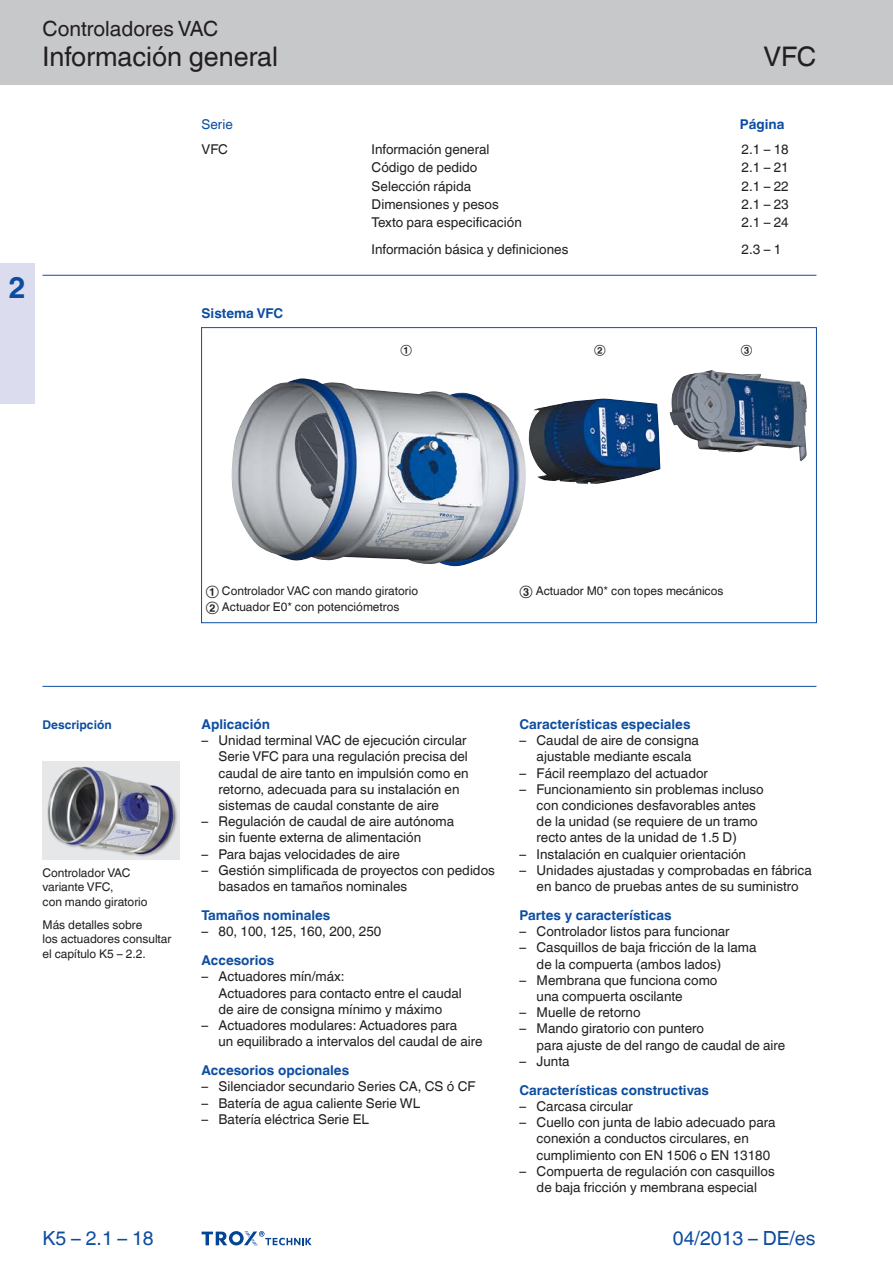
<style>
.page{position:relative;width:893px;height:1263px;background:#fff}
.page>*{position:absolute;margin:0;border:0;box-sizing:border-box;transform-origin:0 0}
.Register-Tab-Ziffern{font:700 30px "TROX Helvetica";color:#0d4da1}
.Navigation_2{font:27px "TROX Helvetica";color:#231f20}
.Navigation_3{font:27px "TROX Helvetica";color:#231f20}
.Navigation_1{font:21px "TROX Helvetica";color:#231f20}
.date{font:19.5px "TROX Helvetica";color:#0d4da1}
.pagina_li-re{font:19.5px "TROX Helvetica";color:#0d4da1}
.descr_txt_section_li{font:13.5px/16.2px "TROX Helvetica";color:#231f20}
.descr_txt_section_ti{font:700 13.5px "TROX Helvetica";color:#0d4da1}
.Standard_oben_links{font:13.5px "TROX Helvetica";color:#231f20}
.Definition{font:13.5px "TROX Helvetica";color:#231f20}
.Standard_oben_links-2{font:700 13.5px "TROX Helvetica";color:#0d4da1}
.Standard_oben_links-3{font:13.5px "TROX Helvetica";color:#0d4da1}
._30_graphic_index{font:12px "TROX Helvetica";color:#231f20}
.marg_copy_hints{font:12px/14.4px "TROX Helvetica";color:#231f20}
.marg_copy{font:12px/14.4px "TROX Helvetica";color:#231f20}
.marg_title_blue{font:700 12px "TROX Helvetica";color:#0d4da1}
.t1{font:10.5px "TROX Helvetica";color:#231f20}
</style>
<div class="page">
<div style="left:0;top:0;width:893px;height:85px;background:#c7c8ca"></div>
<div style="left:0;top:264px;width:34px;height:140px;background:#dbddef"></div>
<hr style="left:43px;top:275px;width:773px;height:1px;background:#0d4da1">
<hr style="left:43px;top:686px;width:773px;height:1px;background:#0d4da1">
<svg style="left:202px;top:1231px;width:110px;height:15px"></svg>
<img style="left:43px;top:761px;width:137px;height:99px">
<img style="left:232px;top:370px;width:575px;height:196px">
<hr style="left:201px;top:327px;width:1px;height:296px;background:#0d4da1">
<hr style="left:816px;top:327px;width:1px;height:296px;background:#0d4da1">
<hr style="left:201px;top:327px;width:615px;height:1px;background:#0d4da1">
<hr style="left:201px;top:622px;width:615px;height:1px;background:#0d4da1">
<p class="Register-Tab-Ziffern" style="left:8px;top:270px;width:19px">2</p>
<p class="Navigation_1" style="left:43px;top:17px;width:177px">Controladores VAC</p>
<p class="Navigation_2" style="left:43px;top:41px;width:237px">Información general</p>
<p class="Navigation_3" style="left:763px;top:41px;width:54px">VFC</p>
<p class="Standard_oben_links-2" style="left:740px;top:116px;width:46px">Página</p>
<p class="Standard_oben_links-3" style="left:202px;top:116px;width:33px">Serie</p>
<p class="Standard_oben_links" style="left:202px;top:142px;width:28px">VFC</p>
<p class="Standard_oben_links" style="left:372px;top:142px;width:119px">Información general</p>
<p class="Standard_oben_links" style="left:742px;top:142px;width:49px">2.1 – 18</p>
<p class="Standard_oben_links" style="left:372px;top:160px;width:107px">Código de pedido</p>
<p class="Standard_oben_links" style="left:742px;top:160px;width:49px">2.1 – 21</p>
<p class="Standard_oben_links" style="left:372px;top:178px;width:101px">Selección rápida</p>
<p class="Standard_oben_links" style="left:742px;top:178px;width:49px">2.1 – 22</p>
<p class="Standard_oben_links" style="left:372px;top:196px;width:129px">Dimensiones y pesos</p>
<p class="Standard_oben_links" style="left:742px;top:196px;width:49px">2.1 – 23</p>
<p class="Standard_oben_links" style="left:372px;top:215px;width:152px">Texto para especificación</p>
<p class="Standard_oben_links" style="left:742px;top:215px;width:49px">2.1 – 24</p>
<p class="Standard_oben_links-2" style="left:202px;top:305px;width:83px">Sistema VFC</p>
<p class="Definition" style="left:372px;top:241px;width:198px">Información básica y definiciones</p>
<p class="Definition" style="left:742px;top:241px;width:41px">2.3 – 1</p>
<p class="t1" style="left:401px;top:343px;width:13px">①</p>
<p class="t1" style="left:594px;top:343px;width:13px">②</p>
<p class="t1" style="left:741px;top:343px;width:13px">③</p>
<p class="_30_graphic_index" style="left:206px;top:584px;width:214px">① Controlador VAC con mando giratorio</p>
<p class="_30_graphic_index" style="left:206px;top:600px;width:195px">② Actuador E0* con potenciómetros</p>
<p class="_30_graphic_index" style="left:520px;top:584px;width:205px">③ Actuador M0* con topes mecánicos</p>
<p class="marg_title_blue" style="left:43px;top:718px;width:71px">Descripción</p>
<p class="marg_copy" style="left:43px;top:865px;width:90px">Controlador VAC variante VFC,</p>
<p class="marg_copy" style="left:43px;top:894px;width:107px">con mando giratorio</p>
<p class="marg_copy_hints" style="left:43px;top:918px;width:101px">Más detalles sobre</p>
<p class="marg_copy_hints" style="left:43px;top:932px;width:130px">los actuadores consultar el capítulo K5 – 2.2.</p>
<p class="pagina_li-re" style="left:43px;top:1227px;width:113px">K5 – 2.1 – 18</p>
<p class="descr_txt_section_ti" style="left:202px;top:716px;width:70px">Aplicación</p>
<p class="descr_txt_section_li" style="left:219px;top:732px;width:252px;text-indent:-17px">– Unidad terminal VAC de ejecución circular Serie VFC para una regulación precisa del caudal de aire tanto en impulsión como en retorno, adecuada para su instalación en sistemas de caudal constante de aire</p>
<p class="descr_txt_section_li" style="left:202px;top:813px;width:254px">– Regulación de caudal de aire autónoma</p>
<p class="descr_txt_section_li" style="left:219px;top:830px;width:204px">sin fuente externa de alimentación</p>
<p class="descr_txt_section_li" style="left:202px;top:846px;width:200px">– Para bajas velocidades de aire</p>
<p class="descr_txt_section_li" style="left:219px;top:862px;width:278px;text-indent:-17px">– Gestión simplificada de proyectos con pedidos basados en tamaños nominales</p>
<p class="descr_txt_section_ti" style="left:202px;top:907px;width:130px">Tamaños nominales</p>
<p class="descr_txt_section_li" style="left:202px;top:923px;width:181px">– 80, 100, 125, 160, 200, 250</p>
<p class="descr_txt_section_ti" style="left:202px;top:952px;width:74px">Accesorios</p>
<p class="descr_txt_section_li" style="left:202px;top:968px;width:145px">– Actuadores mín/máx:</p>
<p class="descr_txt_section_li" style="left:219px;top:985px;width:245px">Actuadores para contacto entre el caudal</p>
<p class="descr_txt_section_li" style="left:219px;top:1001px;width:225px">de aire de consigna mínimo y máximo</p>
<p class="descr_txt_section_li" style="left:202px;top:1017px;width:257px">– Actuadores modulares: Actuadores para</p>
<p class="descr_txt_section_li" style="left:219px;top:1033px;width:265px">un equilibrado a intervalos del caudal de aire</p>
<p class="descr_txt_section_ti" style="left:202px;top:1062px;width:149px">Accesorios opcionales</p>
<p class="descr_txt_section_li" style="left:202px;top:1078px;width:275px">– Silenciador secundario Series CA, CS ó CF</p>
<p class="descr_txt_section_li" style="left:202px;top:1095px;width:220px">– Batería de agua caliente Serie WL</p>
<p class="descr_txt_section_li" style="left:202px;top:1111px;width:169px">– Batería eléctrica Serie EL</p>
<p class="descr_txt_section_ti" style="left:520px;top:716px;width:172px">Características especiales</p>
<p class="descr_txt_section_li" style="left:520px;top:732px;width:181px">– Caudal de aire de consigna</p>
<p class="descr_txt_section_li" style="left:537px;top:749px;width:156px">ajustable mediante escala</p>
<p class="descr_txt_section_li" style="left:520px;top:765px;width:190px">– Fácil reemplazo del actuador</p>
<p class="descr_txt_section_li" style="left:520px;top:781px;width:246px">– Funcionamiento sin problemas incluso</p>
<p class="descr_txt_section_li" style="left:537px;top:797px;width:221px">con condiciones desfavorables antes</p>
<p class="descr_txt_section_li" style="left:537px;top:813px;width:223px">de la unidad (se requiere de un tramo</p>
<p class="descr_txt_section_li" style="left:537px;top:830px;width:202px">recto antes de la unidad de 1.5 D)</p>
<p class="descr_txt_section_li" style="left:520px;top:846px;width:228px">– Instalación en cualquier orientación</p>
<p class="descr_txt_section_li" style="left:520px;top:862px;width:294px;text-align:center">– Unidades ajustadas y comprobadas en fábrica en banco de pruebas antes de su suministro</p>
<p class="descr_txt_section_ti" style="left:520px;top:907px;width:154px">Partes y características</p>
<p class="descr_txt_section_li" style="left:520px;top:923px;width:211px">– Controlador listos para funcionar</p>
<p class="descr_txt_section_li" style="left:520px;top:940px;width:238px">– Casquillos de baja fricción de la lama</p>
<p class="descr_txt_section_li" style="left:537px;top:956px;width:186px">de la compuerta (ambos lados)</p>
<p class="descr_txt_section_li" style="left:520px;top:972px;width:199px">– Membrana que funciona como</p>
<p class="descr_txt_section_li" style="left:537px;top:988px;width:148px">una compuerta oscilante</p>
<p class="descr_txt_section_li" style="left:520px;top:1004px;width:122px">– Muelle de retorno</p>
<p class="descr_txt_section_li" style="left:520px;top:1021px;width:186px">– Mando giratorio con puntero</p>
<p class="descr_txt_section_li" style="left:537px;top:1037px;width:250px">para ajuste de del rango de caudal de aire</p>
<p class="descr_txt_section_li" style="left:520px;top:1053px;width:51px">– Junta</p>
<p class="descr_txt_section_ti" style="left:520px;top:1082px;width:191px">Características constructivas</p>
<p class="descr_txt_section_li" style="left:520px;top:1098px;width:115px">– Carcasa circular</p>
<p class="descr_txt_section_li" style="left:537px;top:1114px;width:240px;text-indent:-17px">– Cuello con junta de labio adecuado para conexión a conductos circulares, en cumplimiento con EN 1506 o EN 13180</p>
<p class="descr_txt_section_li" style="left:520px;top:1163px;width:257px">– Compuerta de regulación con casquillos</p>
<p class="descr_txt_section_li" style="left:537px;top:1179px;width:222px">de baja fricción y membrana especial</p>
<p class="date" style="left:673px;top:1227px;width:144px">04/2013 – DE/es</p>
</div>
